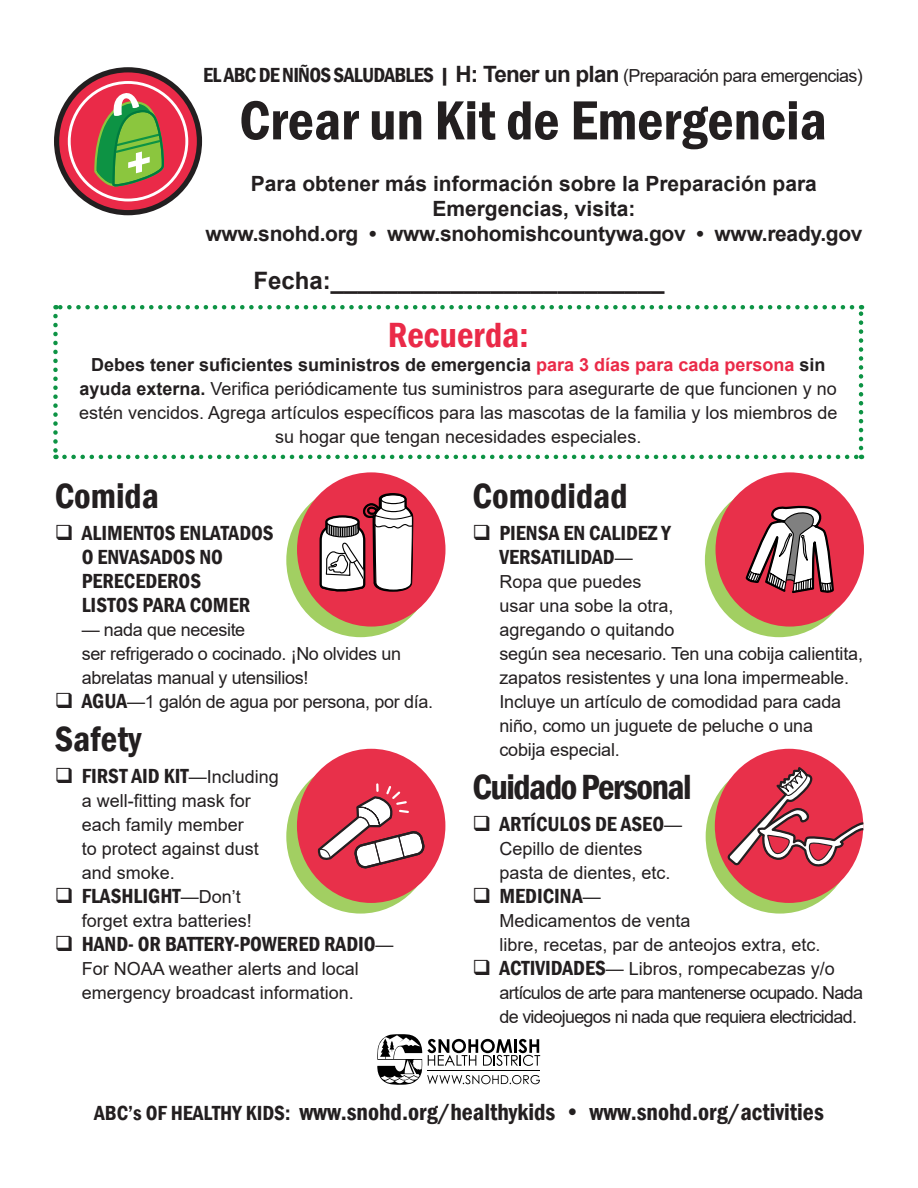
<style>
.page{position:relative;width:918px;height:1188px;background:#fff}
.page>*{position:absolute;margin:0;border:0;box-sizing:border-box;transform-origin:0 0}
.t1{font:600 condensed 57px "Franklin Gothic";color:#231f20}
.t2{font:600 condensed 36px "Franklin Gothic";color:#231f20}
.t3{font:600 condensed 36px "Franklin Gothic";letter-spacing:-.04em;color:#231f20}
.t4{font:600 condensed 36px "Franklin Gothic";color:#ea2a48}
.t5{font:600 condensed 24px "Franklin Gothic";color:#231f20}
.t6{font:700 24px "Arial";color:#231f20}
.t7{font:600 condensed 21px/24px "Franklin Gothic";color:#231f20}
.t8{font:700 21px/25.2px "Arial";color:#231f20;text-align:center}
.t9{font:18px/24px "Arial";color:#231f20}
.t10{font:18px/24px "Arial";letter-spacing:-.04em;color:#231f20}
.t11{font:18px/24px "Arial";letter-spacing:-.02em;color:#231f20}
.t12{font:18px "Arial";letter-spacing:-.035em;color:#231f20}
.s1{font-family:"Franklin Gothic";font-weight:600;font-stretch:condensed;font-size:21px}
.s2{font-weight:700;font-size:22.5px}
.s3{font-weight:700}
.s4{font-weight:700;color:#ea2a48}
.s5{font-family:"Arial";font-weight:400;font-stretch:normal;font-size:18px}
.s6{font-size:21px}
</style>
<div class="page">
<svg style="left:377px;top:1034px;width:163px;height:51px"></svg>
<svg style="left:54px;top:67px;width:148px;height:148px"></svg>
<svg style="left:53px;top:316px;width:5px;height:143px"></svg>
<svg style="left:64px;top:455px;width:798px;height:4px"></svg>
<svg style="left:859px;top:305px;width:4px;height:143px"></svg>
<svg style="left:55px;top:305px;width:797px;height:4px"></svg>
<div style="left:286px;top:483px;width:149px;height:154px;background:#a2cf62;border-radius:50%"></div>
<div style="left:705px;top:483px;width:148px;height:154px;background:#a2cf62;border-radius:50%"></div>
<div style="left:286px;top:759px;width:149px;height:155px;background:#a2cf62;border-radius:50%"></div>
<div style="left:297px;top:472px;width:148px;height:155px;background:#e8304a;border-radius:50%"></div>
<svg style="left:318px;top:492px;width:96px;height:100px"></svg>
<div style="left:716px;top:472px;width:148px;height:155px;background:#e8304a;border-radius:50%"></div>
<svg style="left:745px;top:505px;width:89px;height:89px"></svg>
<div style="left:297px;top:749px;width:148px;height:154px;background:#e8304a;border-radius:50%"></div>
<svg style="left:317px;top:783px;width:107px;height:86px"></svg>
<div style="left:706px;top:759px;width:148px;height:155px;background:#a2cf62;border-radius:50%"></div>
<div style="left:715px;top:749px;width:148px;height:154px;background:#e8304a;border-radius:50%"></div>
<svg style="left:725px;top:768px;width:138px;height:101px"></svg>
<p class="t12" style="left:203px;top:64px;width:661px"><span class="s1">EL ABC DE NIÑOS SALUDABLES |</span> <span class="s2">H: Tener un plan</span> (Preparación para emergencias)</p>
<p class="t1" style="left:239px;top:82px;width:589px">Crear un Kit de Emergencia</p>
<p class="t8" style="left:251px;top:171px;width:568px">Para obtener más información sobre la Preparación para<br>Emergencias, visita:</p>
<p class="t8" style="left:206px;top:222px;width:659px">www.snohd.org • www.snohomishcountywa.gov • www.ready.gov</p>
<p class="t6" style="left:253px;top:264px;width:412px">Fecha:_________________________</p>
<p class="t4" style="left:388px;top:311px;width:142px">Recuerda:</p>
<p class="t9" style="left:79px;top:352px;width:760px;text-align:center"><span class="s3">Debes tener suficientes suministros de emergencia</span> <span class="s4">para 3 días para cada persona</span> <span class="s3">sin ayuda externa.</span> Verifica periódicamente tus suministros para asegurarte de que funcionen y no estén vencidos. Agrega artículos específicos para las mascotas de la familia y los miembros de su hogar que tengan necesidades especiales.</p>
<p class="t2" style="left:55px;top:472px;width:106px">Comida</p>
<p class="t7" style="left:82px;top:520px;width:193px;text-indent:-27px">❑ ALIMENTOS ENLATADOS<br>O ENVASADOS NO<br>PERECEDEROS<br>LISTOS PARA COMER</p>
<p class="t11" style="left:82px;top:617px;width:321px">— nada que necesite<br>ser refrigerado o cocinado. ¡No olvides un abrelatas manual y utensilios!</p>
<p class="t11" style="left:55px;top:689px;width:380px">❑ <span class="s1">AGUA</span>—1 galón de agua por persona, por día.</p>
<p class="t2" style="left:55px;top:715px;width:88px">Safety</p>
<p class="t7" style="left:55px;top:763px;width:226px">❑ FIRST AID KIT<span class="s5">—Including</span></p>
<p class="t9" style="left:82px;top:788px;width:179px">a well-fitting mask for each family member to protect against dust and smoke.</p>
<p class="t7" style="left:55px;top:883px;width:188px">❑ FLASHLIGHT<span class="s5">—Don’t</span></p>
<p class="t9" style="left:82px;top:908px;width:172px">forget extra batteries!</p>
<p class="t7" style="left:55px;top:931px;width:340px">❑ HAND- OR BATTERY-POWERED RADIO<span class="s5">—</span></p>
<p class="t9" style="left:82px;top:956px;width:279px">For NOAA weather alerts and local emergency broadcast information.</p>
<p class="t2" style="left:472px;top:472px;width:157px">Comodidad</p>
<p class="t7" style="left:472px;top:520px;width:200px;text-align:center">❑ PIENSA EN CALIDEZ Y<br>VERSATILIDAD<span class="s5">—</span></p>
<p class="t9" style="left:500px;top:569px;width:177px">Ropa que puedes usar una sobe la otra, agregando o quitando</p>
<p class="t9" style="left:500px;top:641px;width:365px">según sea necesario. Ten una cobija calientita, zapatos resistentes y una lona impermeable.<br>Incluye un artículo de comodidad para cada niño, como un juguete de peluche o una cobija especial.</p>
<p class="t3" style="left:472px;top:763px;width:221px">Cuidado Personal</p>
<p class="t7" style="left:472px;top:811px;width:211px">❑ ARTÍCULOS DE ASEO<span class="s5">—</span></p>
<p class="t9" style="left:500px;top:836px;width:173px">Cepillo de dientes pasta de dientes, etc.</p>
<p class="t7" style="left:472px;top:883px;width:130px">❑ MEDICINA<span class="s5">—</span></p>
<p class="t9" style="left:500px;top:908px;width:323px">Medicamentos de venta<br>libre, recetas, par de anteojos extra, etc.</p>
<p class="t10" style="left:500px;top:956px;width:365px;text-indent:-27px">❑ <span class="s1">ACTIVIDADES</span>— Libros, rompecabezas y/o artículos de arte para mantenerse ocupado. Nada de videojuegos ni nada que requiera electricidad.</p>
<p class="t5" style="left:94px;top:1096px;width:731px"><span class="s6">ABC’s OF HEALTHY KIDS:</span> www.snohd.org/healthykids • www.snohd.org/activities</p>
</div>
